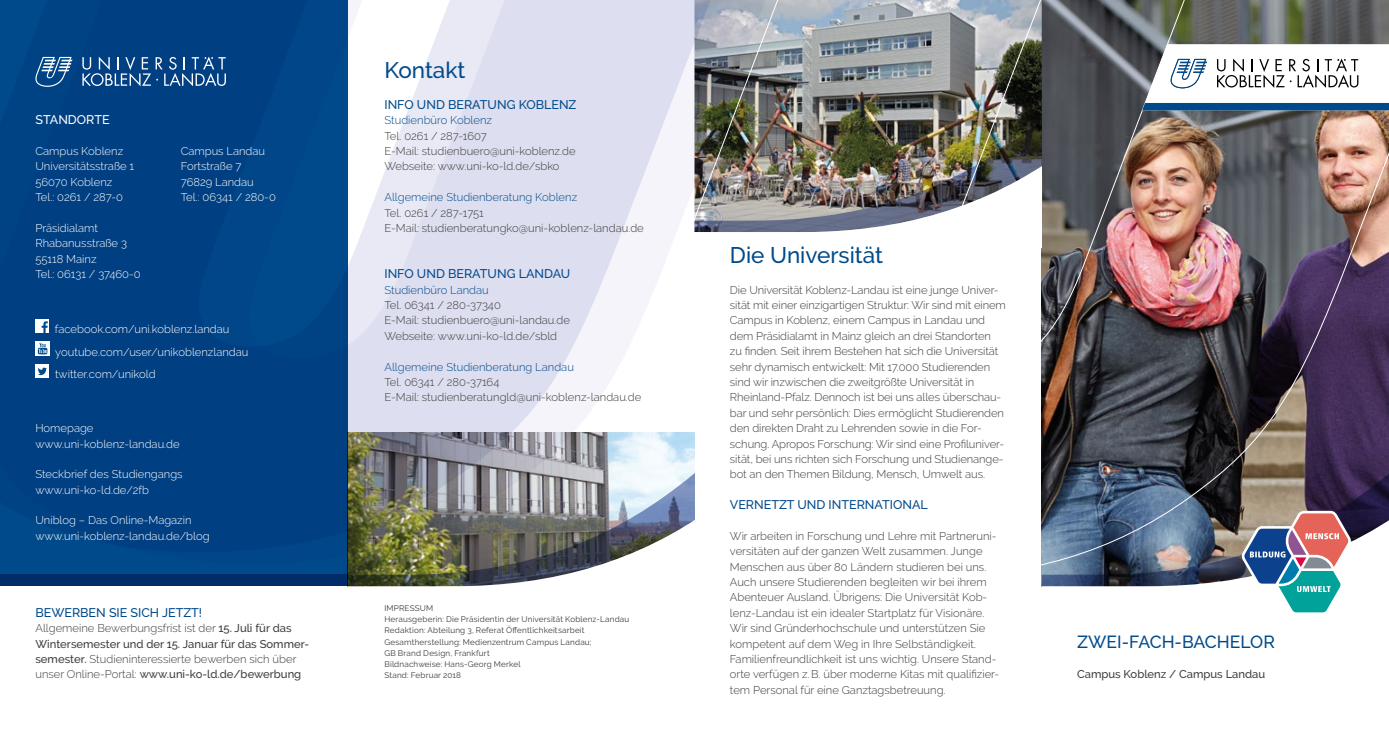
<style>
.page{position:relative;width:1389px;height:745px;background:#fff}
.page>*{position:absolute;margin:0;border:0;box-sizing:border-box;transform-origin:0 0}
.t1{font:500 22.5px "Raleway";color:#004a8b}
.t2{font:500 17.5px "Raleway";color:#004a8b}
.t3{font:500 12.5px "Raleway";color:#004a8b}
.t4{font:500 12.5px "Raleway";color:#fff}
.t5{font:300 11.25px/15.4px "Raleway";letter-spacing:-.01em;color:#3c3c3b}
.t6{font:300 11.25px/15.4px "Raleway";color:#fff}
.t7{font:500 11.25px/15.4px "Raleway";color:#3c3c3b}
.t8{font:300 11.25px "Raleway";color:#004a8b}
.t9{font:8.12px/11.2px "Raleway";letter-spacing:.02em;color:#3c3c3b}
.s1{font-weight:300}
</style>
<div class="page">
<div style="left:0;top:574px;width:347px;height:11px;background:#002c6a"></div>
<svg style="left:0;top:0;width:694px;height:551px;background:#5981af"></svg>
<img style="left:694px;top:0;width:695px;height:577px">
<img style="left:347px;top:340px;width:347px;height:247px">
<img style="left:1042px;top:340px;width:347px;height:247px">
<svg style="left:1241px;top:510px;width:111px;height:103px"></svg>
<div style="left:35px;top:319px;width:14px;height:14px;background:#fff"></div>
<svg style="left:42px;top:321px;width:6px;height:12px"></svg>
<svg style="left:35px;top:341px;width:15px;height:14px"></svg>
<svg style="left:38px;top:342px;width:9px;height:12px"></svg>
<div style="left:35px;top:364px;width:14px;height:14px;background:#fff"></div>
<svg style="left:38px;top:367px;width:9px;height:8px"></svg>
<svg style="left:35px;top:57px;width:37px;height:30px"></svg>
<svg style="left:82px;top:57px;width:144px;height:29px;background:#35679c"></svg>
<svg style="left:1142px;top:44px;width:247px;height:66px"></svg>
<p class="t4" style="left:35px;top:112px;width:76px">STANDORTE</p>
<p class="t6" style="left:35px;top:143px;width:100px">Campus Koblenz<br>Universitätsstraße 1<br>56070 Koblenz<br>Tel.: 0261 / 287-0</p>
<p class="t6" style="left:35px;top:220px;width:107px">Präsidialamt<br>Rhabanusstraße 3<br>55118 Mainz<br>Tel.: 06131 / 37460-0</p>
<p class="t6" style="left:181px;top:143px;width:97px">Campus Landau<br>Fortstraße 7<br>76829 Landau<br>Tel.: 06341 / 280-0</p>
<p class="t6" style="left:55px;top:318px;width:195px;line-height:22.5px">facebook.com/uni.koblenz.landau youtube.com/user/unikoblenzlandau twitter.com/unikold</p>
<p class="t6" style="left:35px;top:420px;width:146px">Homepage www.uni-koblenz-landau.de</p>
<p class="t6" style="left:35px;top:466px;width:149px">Steckbrief des Studiengangs www.uni-ko-ld.de/2fb</p>
<p class="t6" style="left:35px;top:512px;width:176px">Uniblog – Das Online-Magazin www.uni-koblenz-landau.de/blog</p>
<p class="t3" style="left:35px;top:604px;width:168px">BEWERBEN SIE SICH JETZT!</p>
<p class="t7" style="left:35px;top:620px;width:275px"><span class="s1">Allgemeine Bewerbungsfrist ist der</span> 15. Juli für das Wintersemester und der 15. Januar für das Sommer&shy;semester. <span class="s1">Studieninteressierte bewerben sich über unser Online-Portal:</span> www.uni-ko-ld.de/bewerbung</p>
<h1 class="t1" style="left:384px;top:57px;width:82px">Kontakt</h1>
<p class="t3" style="left:384px;top:97px;width:194px">INFO UND BERATUNG KOBLENZ</p>
<p class="t8" style="left:384px;top:114px;width:109px">Studienbüro Koblenz</p>
<p class="t5" style="left:384px;top:128px;width:193px">Tel. 0261 / 287-1607<br>E-Mail: studienbuero@uni-koblenz.de<br>Webseite: www.uni-ko-ld.de/sbko</p>
<p class="t8" style="left:384px;top:190px;width:194px">Allgemeine Studienberatung Koblenz</p>
<p class="t5" style="left:384px;top:205px;width:261px">Tel. 0261 / 287-1751<br>E-Mail: studienberatungko@uni-koblenz-landau.de</p>
<p class="t3" style="left:384px;top:266px;width:187px">INFO UND BERATUNG LANDAU</p>
<p class="t8" style="left:384px;top:283px;width:106px">Studienbüro Landau</p>
<p class="t5" style="left:384px;top:297px;width:187px">Tel. 06341 / 280-37340<br>E-Mail: studienbuero@uni-landau.de<br>Webseite: www.uni-ko-ld.de/sbld</p>
<p class="t8" style="left:384px;top:360px;width:191px">Allgemeine Studienberatung Landau</p>
<p class="t5" style="left:384px;top:374px;width:258px">Tel. 06341 / 280-37164<br>E-Mail: studienberatungld@uni-koblenz-landau.de</p>
<p class="t9" style="left:384px;top:602px;width:246px">IMPRESSUM<br>Herausgeberin: Die Präsidentin der Universität Koblenz-Landau Redaktion: Abteilung 3, Referat Öffentlichkeitsarbeit Gesamtherstellung: Medienzentrum Campus Landau;<br>GB Brand Design, Frankfurt<br>Bildnachweise: Hans-Georg Merkel<br>Stand: Februar 2018</p>
<h1 class="t1" style="left:730px;top:242px;width:155px">Die Universität</h1>
<p class="t5" style="left:730px;top:282px;width:277px">Die Universität Koblenz-Landau ist eine junge Univer&shy;sität mit einer einzigartigen Struktur: Wir sind mit einem Campus in Koblenz, einem Campus in Landau und dem Präsidialamt in Mainz gleich an drei Standorten<br>zu finden. Seit ihrem Bestehen hat sich die Universität sehr dynamisch entwickelt: Mit 17.000 Studierenden sind wir inzwischen die zweitgrößte Universität in Rheinland-Pfalz. Dennoch ist bei uns alles überschau&shy;bar und sehr persönlich: Dies ermöglicht Studierenden den direkten Draht zu Lehrenden sowie in die For&shy;schung. Apropos Forschung: Wir sind eine Profiluniver&shy;sität, bei uns richten sich Forschung und Studienange&shy;bot an den Themen Bildung, Mensch, Umwelt aus.</p>
<p class="t3" style="left:730px;top:497px;width:199px">VERNETZT UND INTERNATIONAL</p>
<p class="t5" style="left:730px;top:528px;width:271px">Wir arbeiten in Forschung und Lehre mit Partneruni&shy;versitäten auf der ganzen Welt zusammen. Junge Menschen aus über 80 Ländern studieren bei uns.<br>Auch unsere Studierenden begleiten wir bei ihrem Abenteuer Ausland. Übrigens: Die Universität Kob&shy;lenz-Landau ist ein idealer Startplatz für Visionäre.<br>Wir sind Gründerhochschule und unterstützen Sie kompetent auf dem Weg in Ihre Selbständigkeit.<br>Familienfreundlichkeit ist uns wichtig. Unsere Stand&shy;orte verfügen z.B. über moderne Kitas mit qualifizier&shy;tem Personal für eine Ganztagsbetreuung.</p>
<h2 class="t2" style="left:1077px;top:631px;width:199px">ZWEI-FACH-BACHELOR</h2>
<p class="t7" style="left:1077px;top:666px;width:190px">Campus Koblenz / Campus Landau</p>
</div>
